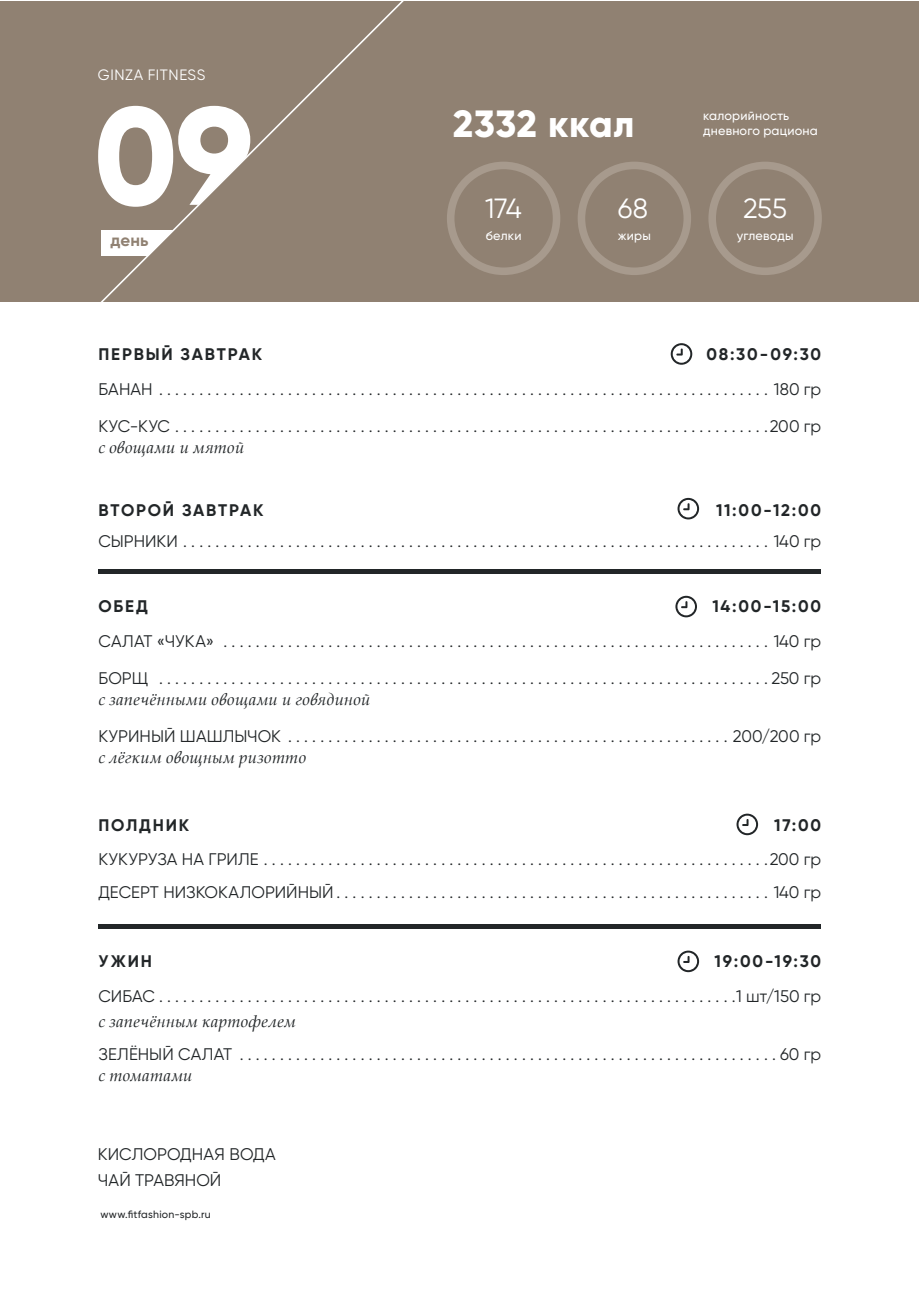
<style>
.page{position:relative;width:919px;height:1289px;background:#fff}
.page>*{position:absolute;margin:0;border:0;box-sizing:border-box;transform-origin:0 0}
.t1{font:800 138.6px "Gilroy";color:#fff;scale:.95 1}
.t2{font:800 37.95px "Gilroy";letter-spacing:.015em;color:#fff}
.t3{font:27.75px "Gilroy";letter-spacing:-.015em;color:#fff}
.t4{font:16.8px/25.2px "Gilroy";color:#222628}
.t5{font:italic 16.8px "Book Antiqua";letter-spacing:.02em;color:#222628}
.t6{font:700 16.8px "Gilroy";letter-spacing:.11em;color:#222628}
.t7{font:700 16.8px "Gilroy";color:#908172}
.t8{font:15px "Gilroy";letter-spacing:.035em;color:#fff}
.t9{font:500 12.6px/15.1px "Gilroy";letter-spacing:.015em;color:#fff}
.t10{font:500 10.5px "Gilroy";letter-spacing:.02em;color:#222527}
</style>
<div class="page">
<div style="left:0;top:1px;width:918px;height:300px;background:#908172"></div>
<svg style="left:447px;top:162px;width:113px;height:113px"></svg>
<svg style="left:578px;top:162px;width:113px;height:113px"></svg>
<svg style="left:708px;top:162px;width:113px;height:113px"></svg>
<svg style="left:84px;top:1px;width:327px;height:301px"></svg>
<svg style="left:101px;top:230px;width:85px;height:25px;fill:#fff"></svg>
<hr style="left:98px;top:569px;width:723px;height:4px;background:#222628">
<hr style="left:98px;top:924px;width:723px;height:4px;background:#222628">
<svg style="left:670px;top:343px;width:22px;height:22px"></svg>
<svg style="left:677px;top:498px;width:22px;height:21px"></svg>
<svg style="left:675px;top:596px;width:22px;height:21px"></svg>
<svg style="left:736px;top:813px;width:22px;height:22px"></svg>
<svg style="left:677px;top:950px;width:22px;height:22px"></svg>
<p class="t8" style="left:98px;top:65px;width:109px">GINZA FITNESS</p>
<h1 class="t1" style="left:94px;top:69px;width:169px">09</h1>
<p class="t7" style="left:110px;top:229px;width:39px">день</p>
<h2 class="t2" style="left:453px;top:99px;width:183px">2332 ккал</h2>
<p class="t9" style="left:703px;top:108px;width:116px">калорийность дневного рациона</p>
<h3 class="t3" style="left:485px;top:191px;width:38px">174</h3>
<h3 class="t3" style="left:618px;top:191px;width:32px">68</h3>
<h3 class="t3" style="left:743px;top:191px;width:45px">255</h3>
<p class="t9" style="left:485px;top:228px;width:37px">белки</p>
<p class="t9" style="left:618px;top:228px;width:34px">жиры</p>
<p class="t9" style="left:736px;top:228px;width:58px">углеводы</p>
<p class="t6" style="left:98px;top:344px;width:165px">ПЕРВЫЙ ЗАВТРАК</p>
<p class="t6" style="left:706px;top:344px;width:116px">08:30-09:30</p>
<p class="t4" style="left:98px;top:376px;width:724px">БАНАН . . . . . . . . . . . . . . . . . . . . . . . . . . . . . . . . . . . . . . . . . . . . . . . . . . . . . . . . . . . . . . . . . . . . . . . . . . . . 180 гр</p>
<p class="t4" style="left:98px;top:413px;width:724px">КУС-КУС . . . . . . . . . . . . . . . . . . . . . . . . . . . . . . . . . . . . . . . . . . . . . . . . . . . . . . . . . . . . . . . . . . . . . . . . . .200 гр</p>
<p class="t5" style="left:98px;top:435px;width:148px">с овощами и мятой</p>
<p class="t6" style="left:98px;top:499px;width:167px">ВТОРОЙ ЗАВТРАК</p>
<p class="t6" style="left:716px;top:499px;width:107px">11:00-12:00</p>
<p class="t4" style="left:98px;top:528px;width:724px">СЫРНИКИ . . . . . . . . . . . . . . . . . . . . . . . . . . . . . . . . . . . . . . . . . . . . . . . . . . . . . . . . . . . . . . . . . . . . . . . . . 140 гр</p>
<p class="t6" style="left:98px;top:596px;width:51px">ОБЕД</p>
<p class="t6" style="left:712px;top:596px;width:110px">14:00-15:00</p>
<p class="t4" style="left:98px;top:628px;width:724px">САЛАТ «ЧУКА» . . . . . . . . . . . . . . . . . . . . . . . . . . . . . . . . . . . . . . . . . . . . . . . . . . . . . . . . . . . . . . . . . . . . 140 гр</p>
<p class="t4" style="left:98px;top:665px;width:724px">БОРЩ . . . . . . . . . . . . . . . . . . . . . . . . . . . . . . . . . . . . . . . . . . . . . . . . . . . . . . . . . . . . . . . . . . . . . . . . . . . . 250 гр</p>
<p class="t5" style="left:98px;top:687px;width:274px">с запечёнными овощами и говядиной</p>
<p class="t4" style="left:98px;top:723px;width:724px">КУРИНЫЙ ШАШЛЫЧОК . . . . . . . . . . . . . . . . . . . . . . . . . . . . . . . . . . . . . . . . . . . . . . . . . . . . . . . 200/200 гр</p>
<p class="t5" style="left:98px;top:745px;width:209px">с лёгким овощным ризотто</p>
<p class="t6" style="left:98px;top:814px;width:92px">ПОЛДНИК</p>
<p class="t6" style="left:774px;top:814px;width:48px">17:00</p>
<p class="t4" style="left:98px;top:841px;width:724px;line-height:33.8px">КУКУРУЗА НА ГРИЛЕ . . . . . . . . . . . . . . . . . . . . . . . . . . . . . . . . . . . . . . . . . . . . . . . . . . . . . . . . . . . . . . .200 гр<br>ДЕСЕРТ НИЗКОКАЛОРИЙНЫЙ . . . . . . . . . . . . . . . . . . . . . . . . . . . . . . . . . . . . . . . . . . . . . . . . . . . . . . 140 гр</p>
<p class="t6" style="left:98px;top:950px;width:55px">УЖИН</p>
<p class="t6" style="left:714px;top:950px;width:108px">19:00-19:30</p>
<p class="t4" style="left:98px;top:982px;width:724px">СИБАС . . . . . . . . . . . . . . . . . . . . . . . . . . . . . . . . . . . . . . . . . . . . . . . . . . . . . . . . . . . . . . . . . . . . . . . .1 шт/150 гр</p>
<p class="t5" style="left:98px;top:1009px;width:199px">с запечённым картофелем</p>
<p class="t4" style="left:98px;top:1041px;width:724px">ЗЕЛЁНЫЙ САЛАТ . . . . . . . . . . . . . . . . . . . . . . . . . . . . . . . . . . . . . . . . . . . . . . . . . . . . . . . . . . . . . . . . . . . 60 гр</p>
<p class="t5" style="left:98px;top:1063px;width:96px">с томатами</p>
<p class="t4" style="left:98px;top:1141px;width:179px">КИСЛОРОДНАЯ ВОДА<br>ЧАЙ ТРАВЯНОЙ</p>
<p class="t10" style="left:100px;top:1207px;width:112px">www.fitfashion-spb.ru</p>
</div>
